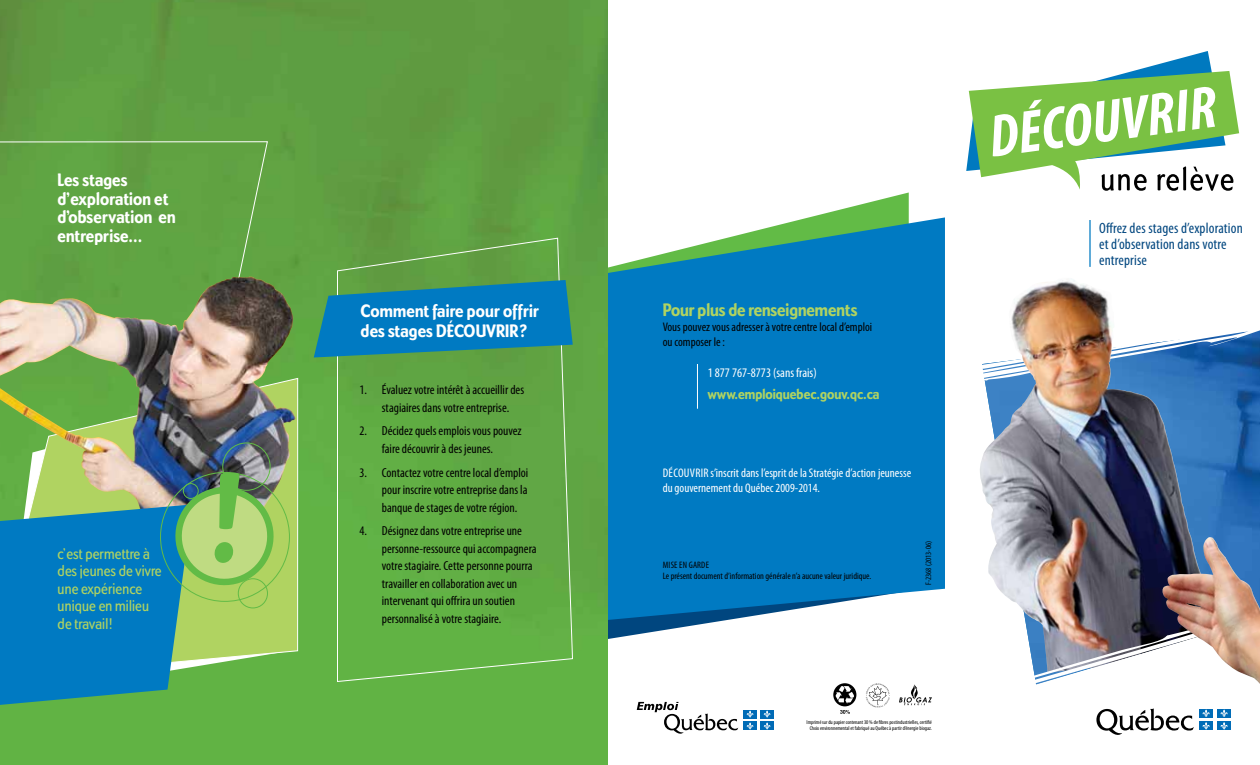
<style>
.page{position:relative;width:1260px;height:765px;background:#fff}
.page>*{position:absolute;margin:0;border:0;box-sizing:border-box;transform-origin:0 0}
.t1{font:131.62px "Dundee Ex Bold Cond";color:#62bb46}
.t2{font:18.75px/18.8px "Dundee Ex Bold Cond";letter-spacing:.01em;color:#fff}
.t3{font:18.75px "Dundee Ex Bold Cond";color:#b0d361}
.t4{font:16px/17.5px "Dundee Med Cond";letter-spacing:.01em;color:#b0d361}
.t5{font:condensed 15px/16.2px "Myriad Pro";letter-spacing:.01em;color:#00467f}
.t6{font:15px "Dundee Ex Bold Cond";color:#b0d361}
.t7{font:condensed 13.12px/17.5px "Myriad Pro";color:#000;text-align:center}
.t8{font:condensed 13.12px "Myriad Pro";color:#fff}
.t9{font:condensed 12.5px/15px "Myriad Pro";color:#fff}
.t10{font:condensed 12.5px/15px "Myriad Pro";color:#000}
.t11{font:condensed 9.38px/11.2px "Myriad Pro";color:#000}
.t12{font:condensed 8.12px "Myriad Pro";color:#000}
.t13{font:condensed 5.62px/5.6px "Myriad Pro";color:#000;text-align:center}
</style>
<div class="page">
<svg style="left:608px;top:620px;width:119px;height:19px"></svg>
<svg style="left:811px;top:193px;width:98px;height:24px"></svg>
<svg style="left:608px;top:217px;width:337px;height:403px;background:#1384c1"></svg>
<hr style="left:697px;top:364px;width:1px;height:45px;background:#fff">
<img style="left:0;top:0;width:608px;height:765px">
<div style="left:0;top:141px;width:268px;height:136px;background:#60a443"></div>
<div style="left:192px;top:680px;width:104px;height:19px;background:#61b344"></div>
<svg style="left:192px;top:378px;width:106px;height:302px;background:#a0cd62"></svg>
<img style="left:0;top:277px;width:290px;height:227px">
<svg style="left:637px;top:702px;width:101px;height:32px"></svg>
<div style="left:743px;top:710px;width:14px;height:8px;background:#006bb6"></div>
<div style="left:761px;top:710px;width:13px;height:8px;background:#006bb6"></div>
<div style="left:743px;top:722px;width:14px;height:8px;background:#006bb6"></div>
<svg style="left:747px;top:710px;width:7px;height:20px"></svg>
<div style="left:761px;top:722px;width:13px;height:8px;background:#006bb6"></div>
<svg style="left:764px;top:710px;width:7px;height:20px"></svg>
<svg style="left:0;top:504px;width:192px;height:201px;background:#1183b4"></svg>
<svg style="left:160px;top:471px;width:131px;height:132px;background:#89b676"></svg>
<div style="left:183px;top:483px;width:16px;height:16px;border:1px solid #62bb46;border-radius:50%"></div>
<div style="left:222px;top:443px;width:49px;height:48px;border:1px solid #62bb46;border-radius:50%"></div>
<div style="left:238px;top:578px;width:30px;height:30px;border:1px solid #62bb46;border-radius:50%"></div>
<svg style="left:337px;top:237px;width:236px;height:446px;background:#62ab46"></svg>
<img style="left:1209px;top:387px;width:51px;height:150px">
<svg style="left:966px;top:51px;width:273px;height:140px"></svg>
<svg style="left:1209px;top:330px;width:51px;height:57px;background:#336eae"></svg>
<svg style="left:314px;top:280px;width:259px;height:78px;background:#1583a5"></svg>
<hr style="left:1089px;top:220px;width:2px;height:47px;background:#007ac2">
<img style="left:980px;top:279px;width:229px;height:329px">
<svg style="left:1021px;top:608px;width:210px;height:127px"></svg>
<img style="left:1162px;top:537px;width:98px;height:147px">
<svg style="left:899px;top:684px;width:33px;height:21px"></svg>
<svg style="left:866px;top:683px;width:24px;height:25px"></svg>
<svg style="left:833px;top:683px;width:23px;height:31px"></svg>
<h2 class="t2" style="left:58px;top:170px;width:120px">Les stages d’exploration et d’observation en entreprise...</h2>
<p class="t4" style="left:58px;top:544px;width:106px">c’est permettre à des jeunes de vivre une expérience unique en milieu de travail!</p>
<h1 class="t1" style="left:200px;top:428px;width:52px">!</h1>
<h2 class="t2" style="left:361px;top:300px;width:180px;line-height:20px">Comment faire pour offrir des stages DÉCOUVRIR?</h2>
<p class="t7" style="left:359px;top:381px;width:166px">1. Évaluez votre intérêt à accueillir des stagiaires dans votre entreprise.</p>
<p class="t7" style="left:359px;top:422px;width:164px">2. Décidez quels emplois vous pouvez faire découvrir à des jeunes.</p>
<p class="t7" style="left:382px;top:464px;width:148px;text-align:justify;text-indent:-22px">3. Contactez votre centre local d’emploi pour inscrire votre entreprise dans la banque de stages de votre région.</p>
<p class="t7" style="left:382px;top:522px;width:156px;text-align:left;text-indent:-22px">4. Désignez dans votre entreprise une personne-ressource qui accompagnera votre stagiaire. Cette personne pourra travailler en collaboration avec un intervenant qui offrira un soutien personnalisé à votre stagiaire.</p>
<h2 class="t3" style="left:663px;top:297px;width:196px">Pour plus de renseignements</h2>
<p class="t10" style="left:663px;top:319px;width:211px">Vous pouvez vous adresser à votre centre local d’emploi ou composer le :</p>
<p class="t8" style="left:708px;top:366px;width:110px">1 877 767-8773 (sans frais)</p>
<p class="t6" style="left:708px;top:384px;width:173px">www.emploiquebec.gouv.qc.ca</p>
<p class="t9" style="left:663px;top:466px;width:250px">Découvrir s’inscrit dans l’esprit de la Stratégie d’action jeunesse du gouvernement du Québec 2009-2014.</p>
<p class="t11" style="left:663px;top:559px;width:210px">Mise en garde<br>Le présent document d’information générale n’a aucune valeur juridique.</p>
<p class="t12" style="left:924px;top:585px;width:46px;rotate:-90deg">F-2368 (2013-06)</p>
<p class="t13" style="left:807px;top:720px;width:127px">Imprimé sur du papier contenant 30 % de fibres postindustrielles, certifié<br>Choix environnemental et fabriqué au Québec à partir d’énergie biogaz.</p>
<p class="t5" style="left:1099px;top:220px;width:145px">Offrez des stages d’exploration et d’observation dans votre entreprise</p>
</div>
